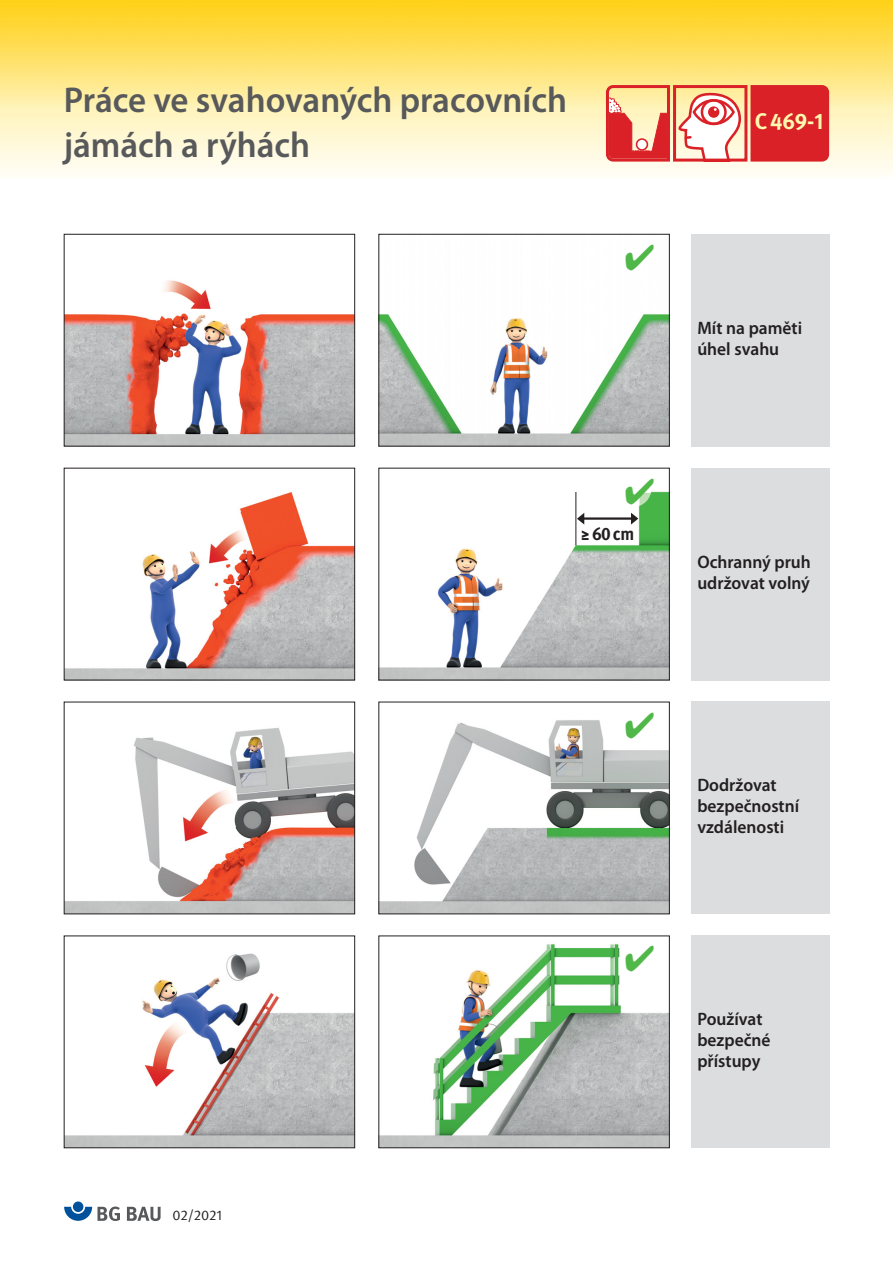
<style>
.page{position:relative;width:893px;height:1263px;background:#fff}
.page>*{position:absolute;margin:0;border:0;box-sizing:border-box;transform-origin:0 0}
.t1{font:600 36px/45px "Myriad Pro";color:#58595b}
.t2{font:700 22.5px "DGUV Meta";color:#fff9ae}
.t3{font:600 18px/21px "Myriad Pro";color:#231f20}
.t4{font:700 18px "DGUV Meta";color:#231f20}
.t5{font:14.1px "DGUV Meta";letter-spacing:-.01em;color:#231f20}
</style>
<div class="page">
<img style="left:380px;top:491px;width:288px;height:187px">
<img style="left:613px;top:491px;width:39px;height:16px">
<svg style="left:0;top:108px;width:893px;height:66px;background:#fdf1d3"></svg>
<img style="left:0;top:0;width:893px;height:108px">
<div style="left:73px;top:1201px;width:10px;height:11px;background:#00519c;border-radius:50%"></div>
<svg style="left:64px;top:1206px;width:56px;height:15px"></svg>
<svg style="left:127px;top:1207px;width:34px;height:14px"></svg>
<svg style="left:678px;top:93px;width:63px;height:65px"></svg>
<div style="left:693px;top:99px;width:42px;height:26px;border:3px solid #da2128;border-radius:50%"></div>
<div style="left:636px;top:138px;width:12px;height:13px;background:#fff;border:2px solid #da2128;border-radius:50%"></div>
<svg style="left:606px;top:85px;width:14px;height:77px"></svg>
<div style="left:750px;top:85px;width:79px;height:77px;background:#da2128"></div>
<div style="left:673px;top:85px;width:74px;height:77px;border:3px solid #da2128"></div>
<img style="left:66px;top:314px;width:287px;height:130px">
<div style="left:64px;top:234px;width:291px;height:212px;border:1px solid #231f20"></div>
<img style="left:66px;top:728px;width:287px;height:184px">
<img style="left:380px;top:314px;width:288px;height:130px">
<div style="left:378px;top:234px;width:292px;height:212px;border:1px solid #231f20"></div>
<img style="left:66px;top:953px;width:287px;height:193px">
<div style="left:64px;top:935px;width:291px;height:213px;border:1px solid #231f20"></div>
<img style="left:380px;top:720px;width:288px;height:192px">
<img style="left:380px;top:944px;width:288px;height:202px">
<div style="left:378px;top:935px;width:292px;height:213px;border:1px solid #231f20"></div>
<div style="left:691px;top:234px;width:138px;height:212px;background:#dcddde"></div>
<div style="left:691px;top:468px;width:138px;height:212px;background:#dcddde"></div>
<div style="left:691px;top:702px;width:138px;height:212px;background:#dcddde"></div>
<div style="left:691px;top:935px;width:138px;height:213px;background:#dcddde"></div>
<img style="left:136px;top:1003px;width:70px;height:93px">
<img style="left:167px;top:766px;width:90px;height:97px">
<hr style="left:575px;top:492px;width:1px;height:53px;background:#231f20">
<hr style="left:582px;top:517px;width:51px;height:3px;background:#231f20">
<svg style="left:631px;top:513px;width:7px;height:11px"></svg>
<svg style="left:577px;top:513px;width:7px;height:11px"></svg>
<img style="left:66px;top:492px;width:287px;height:186px">
<img style="left:196px;top:512px;width:82px;height:73px">
<img style="left:146px;top:280px;width:76px;height:51px">
<svg style="left:626px;top:720px;width:28px;height:18px"></svg>
<svg style="left:626px;top:946px;width:28px;height:26px"></svg>
<svg style="left:626px;top:491px;width:28px;height:13px"></svg>
<h1 class="t1" style="left:64px;top:80px;width:505px">Práce ve svahovaných pracovních jámách a rýhách</h1>
<p class="t2" style="left:755px;top:108px;width:70px">C 469-1</p>
<p class="t3" style="left:697px;top:319px;width:106px">Mít na paměti úhel svahu</p>
<p class="t4" style="left:582px;top:523px;width:54px">≥ 60cm</p>
<p class="t3" style="left:697px;top:553px;width:115px">Ochranný pruh udržovat volný</p>
<p class="t5" style="left:172px;top:1206px;width:51px">02/2021</p>
<p class="t3" style="left:697px;top:776px;width:103px">Dodržovat bezpečnostní vzdálenosti</p>
<p class="t3" style="left:697px;top:1010px;width:75px">Používat bezpečné přístupy</p>
</div>
